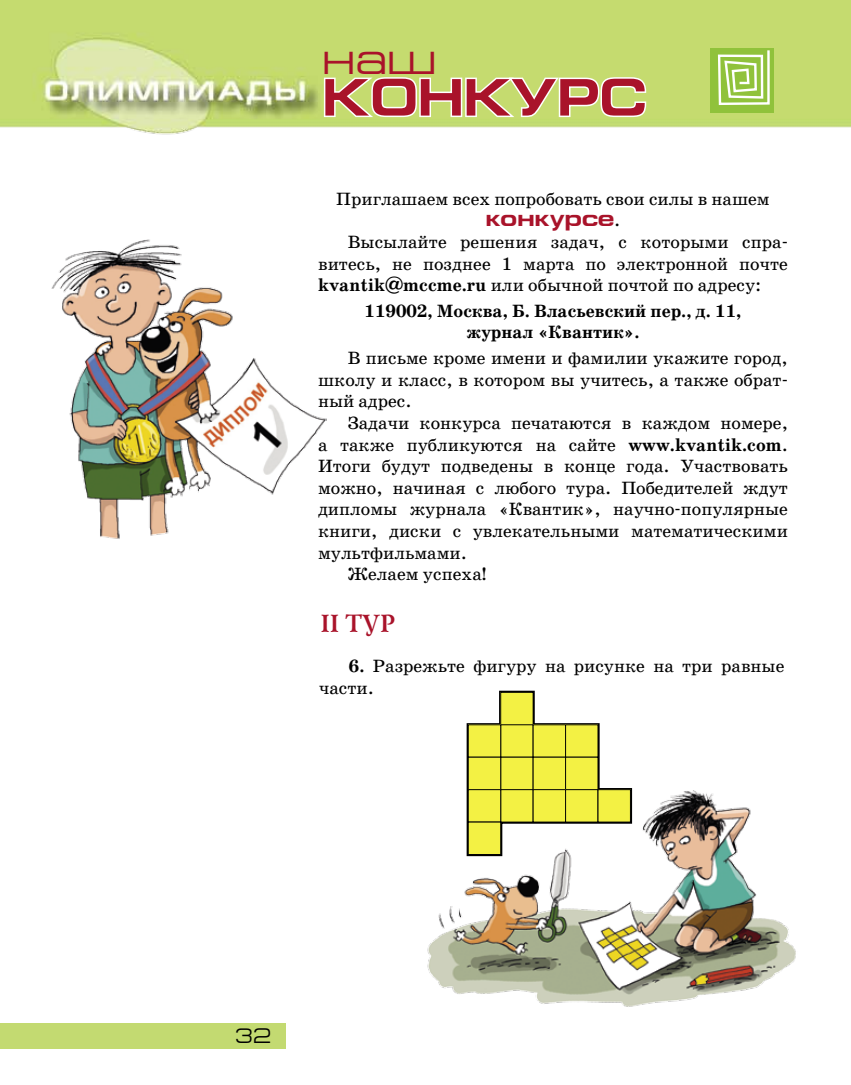
<style>
.page{position:relative;width:851px;height:1085px;background:#fff}
.page>*{position:absolute;margin:0;border:0;box-sizing:border-box;transform-origin:0 0}
.t1{font:700 52.5px "Europe Ext";color:#a9132a}
.t2{font:45px "Europe Ext";color:#a9132a}
.t3{font:700 25.5px "Lazurski C";color:#a9132a}
.t4{font:700 22.5px "Europe Ext";color:#a9132a}
.t5{font:21px "Europe Ext";color:#000}
.t6{font:18px/21.6px "School Book AC";color:#000;text-align:justify}
.t7{font:700 18px/21px "School Book AC";color:#000;text-align:center}
.t8{font:18px/21.6px "School Book C";color:#000}
.s1{font-family:"School Book AC";font-weight:400;font-size:18px;color:#000}
.s2{font-weight:700}
</style>
<div class="page">
<div style="left:0;top:1023px;width:285px;height:25px;background:#c3da71"></div>
<img style="left:0;top:0;width:850px;height:135px">
<svg style="left:322px;top:75px;width:325px;height:45px"></svg>
<div style="left:710px;top:48px;width:64px;height:65px;background:#90c23b"></div>
<svg style="left:717px;top:50px;width:53px;height:55px"></svg>
<svg style="left:466px;top:690px;width:134px;height:97px"></svg>
<div style="left:500px;top:692px;width:33px;height:32px;background:#f3f144"></div>
<div style="left:500px;top:691px;width:33px;height:34px;border:1px solid #000"></div>
<div style="left:500px;top:724px;width:33px;height:33px;background:#f3f144"></div>
<div style="left:468px;top:724px;width:32px;height:33px;background:#f3f144"></div>
<div style="left:468px;top:724px;width:33px;height:33px;border:1px solid #000"></div>
<div style="left:533px;top:724px;width:32px;height:33px;background:#f3f144"></div>
<div style="left:565px;top:724px;width:33px;height:33px;background:#f3f144"></div>
<div style="left:500px;top:757px;width:33px;height:32px;background:#f3f144"></div>
<div style="left:468px;top:757px;width:32px;height:32px;background:#f3f144"></div>
<div style="left:468px;top:756px;width:33px;height:34px;border:1px solid #000"></div>
<div style="left:533px;top:757px;width:32px;height:32px;background:#f3f144"></div>
<div style="left:565px;top:757px;width:33px;height:32px;background:#f3f144"></div>
<div style="left:565px;top:756px;width:33px;height:34px;border:1px solid #000"></div>
<img style="left:51px;top:239px;width:275px;height:300px">
<img style="left:427px;top:787px;width:369px;height:220px">
<h2 class="t2" style="left:322px;top:34px;width:116px">наш</h2>
<h1 class="t1" style="left:322px;top:68px;width:326px">КОНКУРС</h1>
<p class="t6" style="left:336px;top:189px;width:435px">Приглашаем всех попробовать свои силы в нашем</p>
<p class="t4" style="left:485px;top:206px;width:136px">конкурсе<span class="s1">.</span></p>
<p class="t6" style="left:318px;top:231px;width:471px;text-indent:30px">Высылайте решения задач, с которыми спра&shy;витесь, не позднее 1 марта по электронной почте <span class="s2">kvantik@mccme.ru</span> или обычной почтой по адресу:</p>
<p class="t7" style="left:364px;top:301px;width:378px">119002, Москва, Б. Власьевский пер., д. 11, журнал «Квантик».</p>
<p class="t6" style="left:318px;top:347px;width:471px;text-indent:30px">В письме кроме имени и фамилии укажите город, школу и класс, в котором вы учитесь, а также обрат&shy;ный адрес.</p>
<p class="t6" style="left:348px;top:412px;width:441px">Задачи конкурса печатаются в каждом номере,</p>
<p class="t6" style="left:318px;top:434px;width:471px">а также публикуются на сайте <span class="s2">www.kvantik.com</span>.</p>
<p class="t6" style="left:318px;top:455px;width:471px">Итоги будут подведены в конце года. Участвовать</p>
<p class="t6" style="left:318px;top:477px;width:471px">можно, начиная с любого тура. Победителей ждут</p>
<p class="t6" style="left:318px;top:498px;width:471px">дипломы журнала «Квантик», научно-популярные</p>
<p class="t6" style="left:318px;top:520px;width:471px">книги, диски с увлекательными математическими</p>
<p class="t6" style="left:318px;top:542px;width:151px">мультфильмами.</p>
<p class="t6" style="left:348px;top:563px;width:140px">Желаем успеха!</p>
<h3 class="t3" style="left:319px;top:607px;width:76px">II ТУР</h3>
<p class="t8" style="left:319px;top:655px;width:466px;text-indent:30px"><span class="s2">6.</span> Разрежьте фигуру на рисунке на три равные части.</p>
<p class="t5" style="left:235px;top:1024px;width:38px">32</p>
</div>
